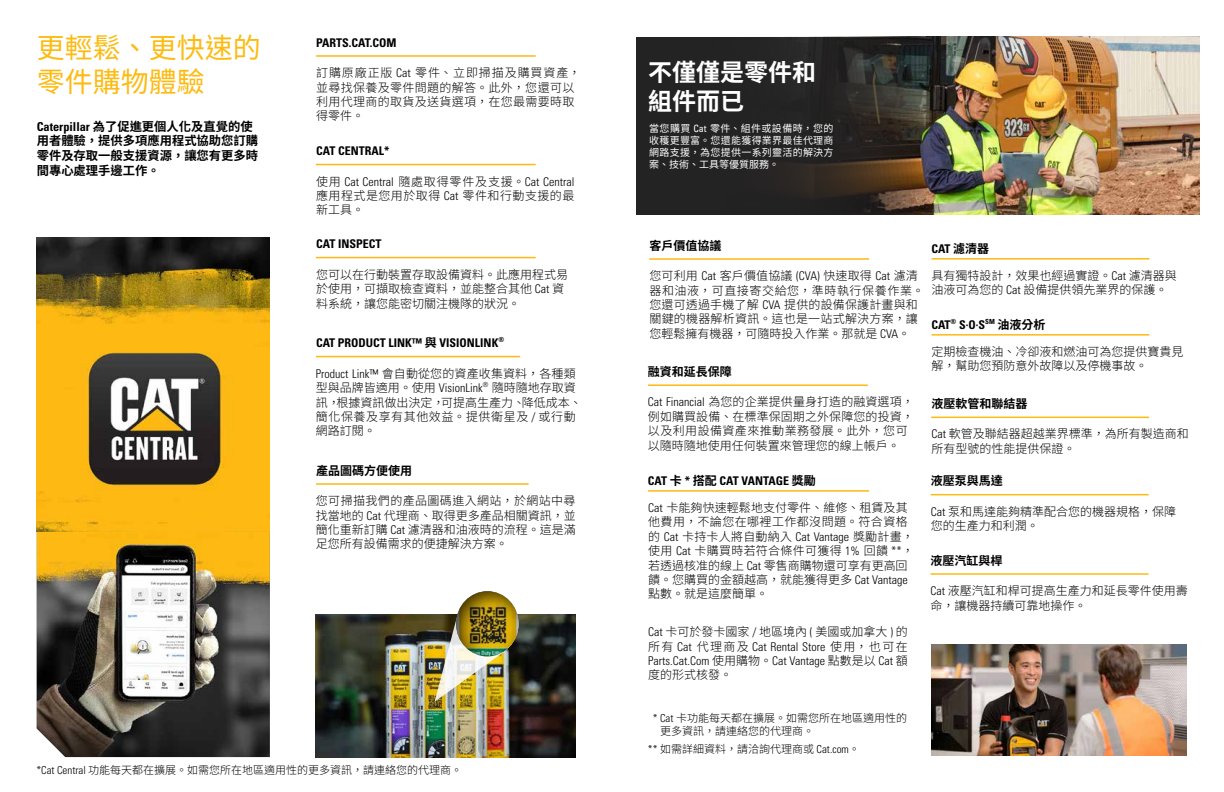
<style>
.page{position:relative;width:1224px;height:792px;background:#fff}
.page>*{position:absolute;margin:0;border:0;box-sizing:border-box;transform-origin:0 0}
.t1{font:28px/33.6px "Noto Sans CJ Ktc";color:#fdba11}
.t2{font:700 24px/28.8px "Noto Sans CJ Ktc";color:#fff}
.t3{font:700 12.3px/14.8px "Noto Sans CJ Ktc";color:#000}
.t4{font:300 12px/14.4px "Noto Sans CJ Ktc";color:#000}
.t5{font:700 condensed 12px "Univers LT Std";color:#000}
.t6{font:300 condensed 12px/14.4px "Univers LT Std";color:#000}
.t7{font:300 12px/14.4px "Noto Sans CJ Ktc";letter-spacing:.03em;color:#000}
.t8{font:700 12px "Noto Sans CJ Ktc";color:#000}
.t9{font:300 12px/14.4px "Noto Sans CJ Ktc";letter-spacing:.04em;color:#000}
.t10{font:300 11px/13.2px "Noto Sans CJ Ktc";color:#000}
.t11{font:10px/12px "Noto Sans CJ Ktc";letter-spacing:.025em;color:#fff;text-align:justify}
.s1{font-family:"Univers LT Std";font-stretch:condensed}
.s2{font-family:"Noto Sans CJ Ktc";font-stretch:normal}
</style>
<div class="page">
<img style="left:316px;top:614px;width:260px;height:143px">
<img style="left:435px;top:616px;width:73px;height:86px">
<div style="left:455px;top:590px;width:65px;height:67px;background:#000;opacity:.75"></div>
<hr style="left:316px;top:257px;width:220px;height:1px;background:#fdba11">
<hr style="left:316px;top:483px;width:213px;height:2px;background:#fdba11">
<hr style="left:316px;top:55px;width:220px;height:2px;background:#fdba11">
<hr style="left:316px;top:164px;width:220px;height:1px;background:#fdba11">
<hr style="left:316px;top:356px;width:204px;height:1px;background:#fdba11">
<img style="left:37px;top:531px;width:233px;height:226px">
<img style="left:37px;top:238px;width:233px;height:293px">
<hr style="left:931px;top:494px;width:218px;height:1px;background:#fdba11">
<img style="left:636px;top:37px;width:564px;height:178px">
<hr style="left:649px;top:258px;width:220px;height:2px;background:#fdba11">
<hr style="left:648px;top:384px;width:220px;height:2px;background:#fdba11">
<hr style="left:931px;top:417px;width:218px;height:1px;background:#fdba11">
<hr style="left:931px;top:573px;width:217px;height:2px;background:#fdba11">
<hr style="left:932px;top:258px;width:217px;height:2px;background:#fdba11">
<hr style="left:932px;top:334px;width:217px;height:2px;background:#fdba11">
<hr style="left:648px;top:490px;width:221px;height:2px;background:#fdba11">
<img style="left:931px;top:645px;width:256px;height:110px">
<h1 class="t1" style="left:37px;top:32px;width:225px">更輕鬆、更快速的零件購物體驗</h1>
<p class="t3" style="left:37px;top:119px;width:223px"><span class="s1">Caterpillar</span> 為了促進更個人化及直覺的使用者體驗，提供多項應用程式協助您訂購零件及存取一般支援資源，讓您有更多時間專心處理手邊工作。</p>
<p class="t5" style="left:316px;top:35px;width:82px">PARTS.CAT.COM</p>
<p class="t7" style="left:316px;top:66px;width:266px">訂購原廠正版 <span class="s1">Cat</span> 零件、立即掃描及購買資產，並尋找保養及零件問題的解答。此外，您還可以利用代理商的取貨及送貨選項，在您最需要時取得零件。</p>
<p class="t5" style="left:316px;top:144px;width:75px">CAT CENTRAL*</p>
<p class="t6" style="left:316px;top:174px;width:260px"><span class="s2">使用</span> Cat Central <span class="s2">隨處取得零件及支援。</span>Cat Central</p>
<p class="t9" style="left:316px;top:189px;width:260px">應用程式是您用於取得 <span class="s1">Cat</span> 零件和行動支援的最新工具。</p>
<p class="t5" style="left:316px;top:237px;width:67px">CAT INSPECT</p>
<p class="t4" style="left:316px;top:267px;width:253px">您可以在行動裝置存取設備資料。此應用程式易於使用，可擷取檢查資料，並能整合其他 <span class="s1">Cat</span> 資料系統，讓您能密切關注機隊的狀況。</p>
<p class="t5" style="left:316px;top:336px;width:190px">CAT PRODUCT LINK™ <span class="s2">與</span> VISIONLINK<sup>®</sup></p>
<p class="t4" style="left:316px;top:366px;width:267px"><span class="s1">Product Link™</span> 會自動從您的資產收集資料，各種類型與品牌皆適用。使用 <span class="s1">VisionLink</span><sup>®</sup> 隨時隨地存取資訊，根據資訊做出決定，可提高生產力、降低成本、簡化保養及享有其他效益。提供衛星及 <span class="s1">/</span> 或行動網路訂閱。</p>
<p class="t8" style="left:316px;top:464px;width:97px">產品圖碼方便使用</p>
<p class="t4" style="left:316px;top:494px;width:261px;text-align:justify">您可掃描我們的產品圖碼進入網站，於網站中尋找當地的 <span class="s1">Cat</span> 代理商、取得更多產品相關資訊，並簡化重新訂購 <span class="s1">Cat</span> 濾清器和油液時的流程。這是滿足您所有設備需求的便捷解決方案。</p>
<p class="t10" style="left:36px;top:763px;width:427px"><span class="s1">*Cat Central</span> 功能每天都在擴展。如需您所在地區適用性的更多資訊，請連絡您的代理商。</p>
<h2 class="t2" style="left:648px;top:58px;width:169px">不僅僅是零件和組件而已</h2>
<p class="t11" style="left:649px;top:123px;width:186px">當您購買 <span class="s1">Cat</span> 零件、組件或設備時，您的收穫更豐富。您還能獲得業界最佳代理商網路支援，為您提供一系列靈活的解決方案、技術、工具等優質服務。</p>
<p class="t8" style="left:649px;top:239px;width:73px">客戶價值協議</p>
<p class="t4" style="left:649px;top:269px;width:276px">您可利用 <span class="s1">Cat</span> 客戶價值協議 <span class="s1">(CVA)</span> 快速取得 <span class="s1">Cat</span> 濾清器和油液，可直接寄交給您，準時執行保養作業。您還可透過手機了解 <span class="s1">CVA</span> 提供的設備保護計畫與和關鍵的機器解析資訊。這也是一站式解決方案，讓您輕鬆擁有機器，可隨時投入作業。那就是 <span class="s1">CVA</span>。</p>
<p class="t8" style="left:648px;top:365px;width:85px">融資和延長保障</p>
<p class="t4" style="left:648px;top:395px;width:267px"><span class="s1">Cat Financial</span> 為您的企業提供量身打造的融資選項，例如購買設備、在標準保固期之外保障您的投資，以及利用設備資產來推動業務發展。此外，您可以隨時隨地使用任何裝置來管理您的線上帳戶。</p>
<p class="t8" style="left:931px;top:397px;width:97px">液壓軟管和聯結器</p>
<p class="t5" style="left:931px;top:241px;width:59px">CAT <span class="s2">濾清器</span></p>
<p class="t4" style="left:932px;top:269px;width:247px">具有獨特設計，效果也經過實證。<span class="s1">Cat</span> 濾清器與油液可為您的 <span class="s1">Cat</span> 設備提供領先業界的保護。</p>
<p class="t5" style="left:931px;top:317px;width:116px">CAT<sup>®</sup> S·O·S<sup>SM</sup> <span class="s2">油液分析</span></p>
<p class="t4" style="left:932px;top:345px;width:253px">定期檢查機油、冷卻液和燃油可為您提供寶貴見解，幫助您預防意外故障以及停機事故。</p>
<p class="t4" style="left:931px;top:427px;width:259px"><span class="s1">Cat</span> 軟管及聯結器超越業界標準，為所有製造商和所有型號的性能提供保證。</p>
<p class="t5" style="left:648px;top:473px;width:169px">CAT <span class="s2">卡</span> * <span class="s2">搭配</span> CAT VANTAGE <span class="s2">獎勵</span></p>
<p class="t4" style="left:648px;top:501px;width:267px"><span class="s1">Cat</span> 卡能夠快速輕鬆地支付零件、維修、租賃及其他費用，不論您在哪裡工作都沒問題。符合資格的 <span class="s1">Cat</span> 卡持卡人將自動納入 <span class="s1">Cat Vantage</span> 獎勵計畫，使用 <span class="s1">Cat</span> 卡購買時若符合條件可獲得 <span class="s1">1%</span> 回饋 <span class="s1">**</span>，若透過核准的線上 <span class="s1">Cat</span> 零售商購物還可享有更高回饋。您購買的金額越高，就能獲得更多 <span class="s1">Cat Vantage</span>點數。就是這麼簡單。</p>
<p class="t4" style="left:648px;top:625px;width:261px"><span class="s1">Cat</span> 卡可於發卡國家 <span class="s1">/</span> 地區境內 <span class="s1">(</span> 美國或加拿大 <span class="s1">)</span> 的</p>
<p class="t6" style="left:648px;top:639px;width:261px"><span class="s2">所有</span> Cat <span class="s2">代理商及</span> Cat Rental Store <span class="s2">使用，也可在<br></span>Parts.Cat.Com <span class="s2">使用購物。</span>Cat Vantage <span class="s2">點數是以</span> Cat <span class="s2">額</span></p>
<p class="t4" style="left:648px;top:668px;width:85px">度的形式核發。</p>
<p class="t10" style="left:660px;top:712px;width:248px;text-indent:-7px"><span class="s1">* Cat</span> 卡功能每天都在擴展。如需您所在地區適用性的更多資訊，請連絡您的代理商。</p>
<p class="t10" style="left:648px;top:743px;width:214px"><span class="s1">**</span> 如需詳細資料，請洽詢代理商或 <span class="s1">Cat.com</span>。</p>
<p class="t8" style="left:931px;top:474px;width:73px">液壓泵與馬達</p>
<p class="t4" style="left:931px;top:504px;width:247px"><span class="s1">Cat</span> 泵和馬達能夠精準配合您的機器規格，保障您的生產力和利潤。</p>
<p class="t8" style="left:931px;top:554px;width:73px">液壓汽缸與桿</p>
<p class="t4" style="left:931px;top:584px;width:259px"><span class="s1">Cat</span> 液壓汽缸和桿可提高生產力和延長零件使用壽命，讓機器持續可靠地操作。</p>
</div>
